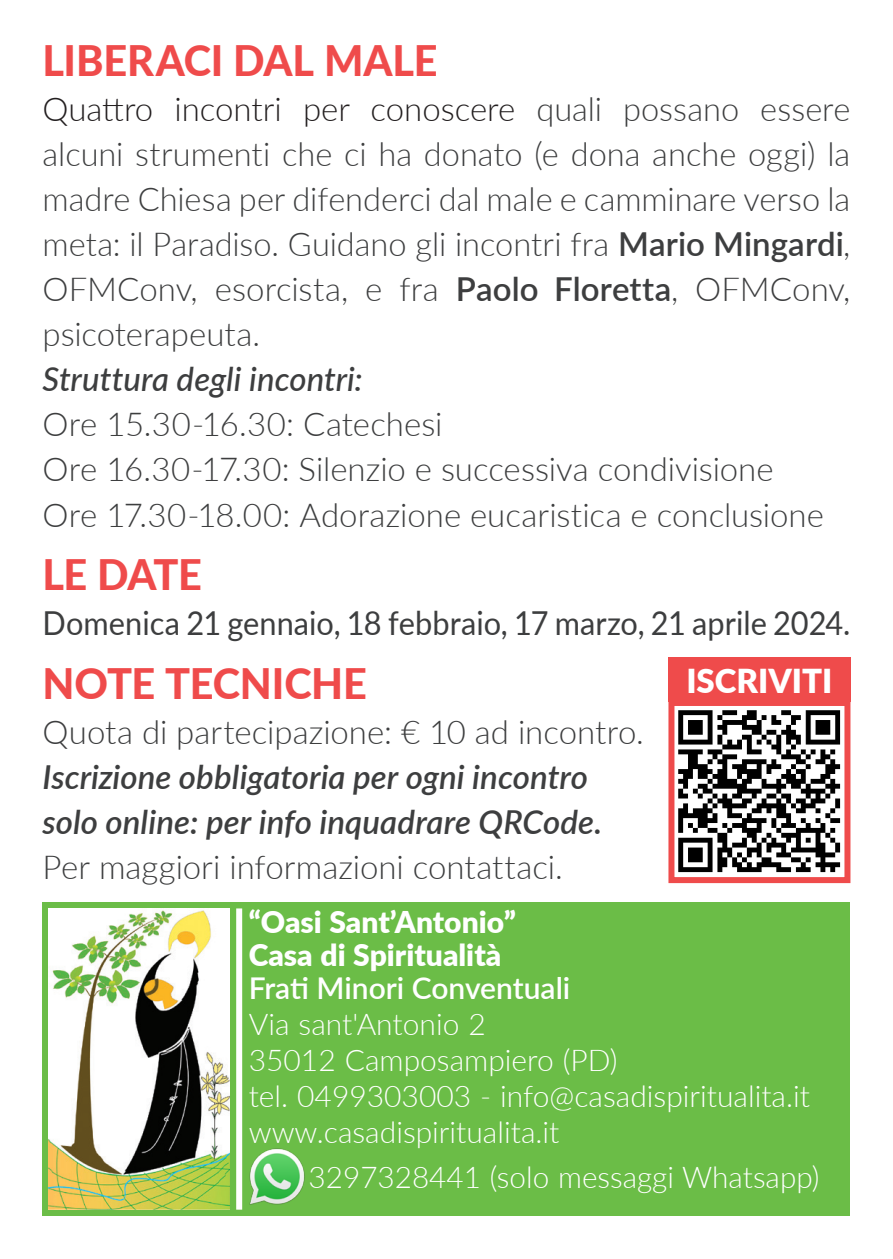
<style>
.page{position:relative;width:893px;height:1259px;background:#fff}
.page>*{position:absolute;margin:0;border:0;box-sizing:border-box;transform-origin:0 0}
._13Int_Testo{font:800 42px "Lato";letter-spacing:-.01em;color:#ef4b4b}
._13Int_Testo-2{font:300 33px/45px "Lato";color:#3d3e3f;text-align:justify}
._13Int_Testo-3{font:italic 600 33px "Lato";letter-spacing:.005em;color:#3d3e3f}
._13Int_Testo-4{font:33px "Lato";color:#3d3e3f;scale:.93 1}
._13Int_Testo-5{font:italic 500 33px "Lato";color:#3d3e3f}
.Text_Area_White{font:900 33px "Lato";color:#fff}
.Body_Text{font:300 30px/36px "Lato";color:#fff}
.Body_Text-2{font:900 30px "Lato";color:#fff}
.t1{font:600 30px "Lato";color:#fff}
.s1{color:#231f20}
.s2{font-weight:600}
</style>
<div class="page">
<div style="left:43px;top:902px;width:807px;height:314px;background:#6bbd47"></div>
<img style="left:49px;top:908px;width:181px;height:301px">
<img style="left:249px;top:1148px;width:56px;height:56px">
<div style="left:236px;top:908px;width:6px;height:301px;background:#fff"></div>
<div style="left:668px;top:657px;width:182px;height:44px;background:#ef4b4b"></div>
<img style="left:678px;top:710px;width:163px;height:163px">
<div style="left:668px;top:700px;width:182px;height:183px;border:6px solid #ef4b4b"></div>
<p class="_13Int_Testo" style="left:43px;top:30px;width:396px">LIBERACI DAL MALE</p>
<p class="_13Int_Testo-2" style="left:43px;top:86px;width:809px"><span class="s1">Quattro incontri per conoscere</span> quali possano essere alcuni strumenti che ci ha donato (e dona anche oggi) la madre Chiesa per difenderci dal male e camminare verso la meta: il Paradiso. Guidano gli incontri fra <span class="s2">Mario Mingardi</span>, OFMConv, esorcista, e fra <span class="s2">Paolo Floretta</span>, OFMConv, psicoterapeuta.</p>
<p class="_13Int_Testo-5" style="left:43px;top:356px;width:322px">Struttura degli incontri:</p>
<p class="_13Int_Testo-2" style="left:43px;top:401px;width:401px">Ore 15.30-16.30: Catechesi</p>
<p class="_13Int_Testo-2" style="left:43px;top:446px;width:733px">Ore 16.30-17.30: Silenzio e successiva condivisione</p>
<p class="_13Int_Testo-2" style="left:43px;top:491px;width:783px">Ore 17.30-18.00: Adorazione eucaristica e conclusione</p>
<p class="_13Int_Testo" style="left:43px;top:544px;width:161px">LE DATE</p>
<p class="_13Int_Testo-4" style="left:43px;top:600px;width:870px">Domenica 21 gennaio, 18 febbraio, 17 marzo, 21 aprile 2024.</p>
<p class="_13Int_Testo" style="left:43px;top:652px;width:326px">NOTE TECNICHE</p>
<p class="_13Int_Testo-2" style="left:43px;top:708px;width:603px">Quota di partecipazione: € 10 ad incontro.</p>
<p class="_13Int_Testo-3" style="left:43px;top:753px;width:547px">Iscrizione obbligatoria per ogni incontro</p>
<p class="_13Int_Testo-3" style="left:43px;top:798px;width:561px">solo online: per info inquadrare QRCode.</p>
<p class="_13Int_Testo-2" style="left:43px;top:843px;width:522px">Per maggiori informazioni contattaci.</p>
<p class="Body_Text-2" style="left:249px;top:899px;width:269px">“Oasi Sant’Antonio”</p>
<p class="Body_Text-2" style="left:249px;top:932px;width:254px">Casa di Spiritualità</p>
<p class="t1" style="left:249px;top:966px;width:323px">Frati Minori Conventuali</p>
<p class="Body_Text" style="left:249px;top:1004px;width:239px">Via sant'Antonio 2</p>
<p class="Body_Text" style="left:249px;top:1040px;width:370px">35012 Camposampiero (PD)</p>
<p class="Body_Text" style="left:249px;top:1076px;width:563px">tel. 0499303003 - info@casadispiritualita.it www.casadispiritualita.it</p>
<p class="Body_Text" style="left:309px;top:1157px;width:512px">3297328441 (solo messaggi Whatsapp)</p>
<p class="Text_Area_White" style="left:686px;top:656px;width:148px">ISCRIVITI</p>
</div>
